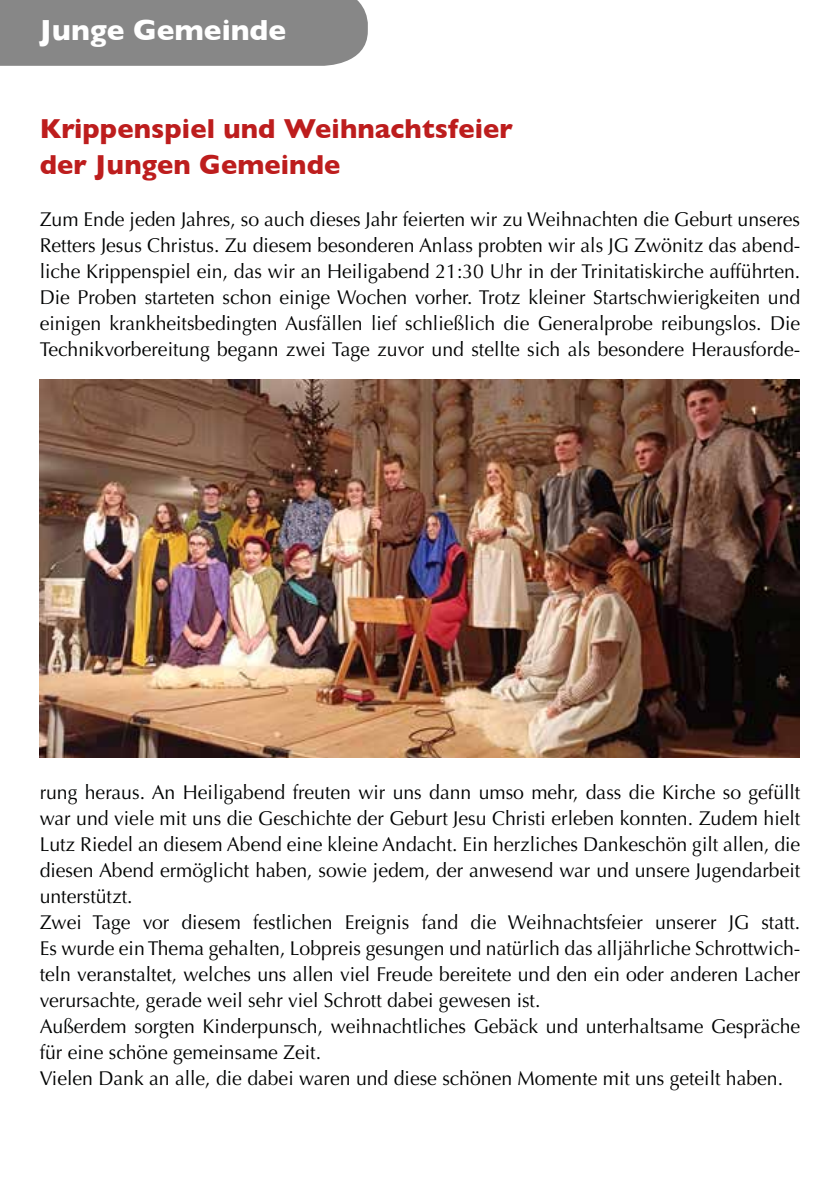
<style>
.page{position:relative;width:840px;height:1191px;background:#fff}
.page>*{position:absolute;margin:0;border:0;box-sizing:border-box;transform-origin:0 0}
.t1{font:700 29.6px "Gill Sans";color:#fff}
.t2{font:700 28px/36px "Gill Sans";letter-spacing:.005em;color:#bd1d1d}
.t3{font:20px/26px "Optima";color:#010202;text-align:justify}
</style>
<div class="page">
<div style="left:0;top:0;width:367px;height:66px;background:#878787"></div>
<img style="left:40px;top:380px;width:758px;height:377px">
<h1 class="t1" style="left:40px;top:7px;width:248px">Junge Gemeinde</h1>
<h2 class="t2" style="left:40px;top:110px;width:474px">Krippenspiel und Weihnachtsfeier der Jungen Gemeinde</h2>
<p class="t3" style="left:40px;top:207px;width:761px">Zum Ende jeden Jahres, so auch dieses Jahr feierten wir zu Weihnachten die Geburt unseres Retters Jesus Christus. Zu diesem besonderen Anlass probten wir als JG Zwönitz das abend&shy;liche Krippenspiel ein, das wir an Heiligabend 21:30 Uhr in der Trinitatiskirche aufführten.<br>Die Proben starteten schon einige Wochen vorher. Trotz kleiner Startschwierigkeiten und einigen krankheitsbedingten Ausfällen lief schließlich die Generalprobe reibungslos. Die Technikvorbereitung begann zwei Tage zuvor und stellte sich als besondere Herausforde-</p>
<p class="t3" style="left:40px;top:779px;width:761px;text-align:left">rung heraus. An Heiligabend freuten wir uns dann umso mehr, dass die Kirche so gefüllt war und viele mit uns die Geschichte der Geburt Jesu Christi erleben konnten. Zudem hielt Lutz Riedel an diesem Abend eine kleine Andacht. Ein herzliches Dankeschön gilt allen, die diesen Abend ermöglicht haben, sowie jedem, der anwesend war und unsere Jugendarbeit unterstützt.<br>Zwei Tage vor diesem festlichen Ereignis fand die Weihnachtsfeier unserer JG statt.<br>Es wurde ein Thema gehalten, Lobpreis gesungen und natürlich das alljährliche Schrottwich&shy;teln veranstaltet, welches uns allen viel Freude bereitete und den ein oder anderen Lacher verursachte, gerade weil sehr viel Schrott dabei gewesen ist.<br>Außerdem sorgten Kinderpunsch, weihnachtliches Gebäck und unterhaltsame Gespräche für eine schöne gemeinsame Zeit.<br>Vielen Dank an alle, die dabei waren und diese schönen Momente mit uns geteilt haben.</p>
</div>
